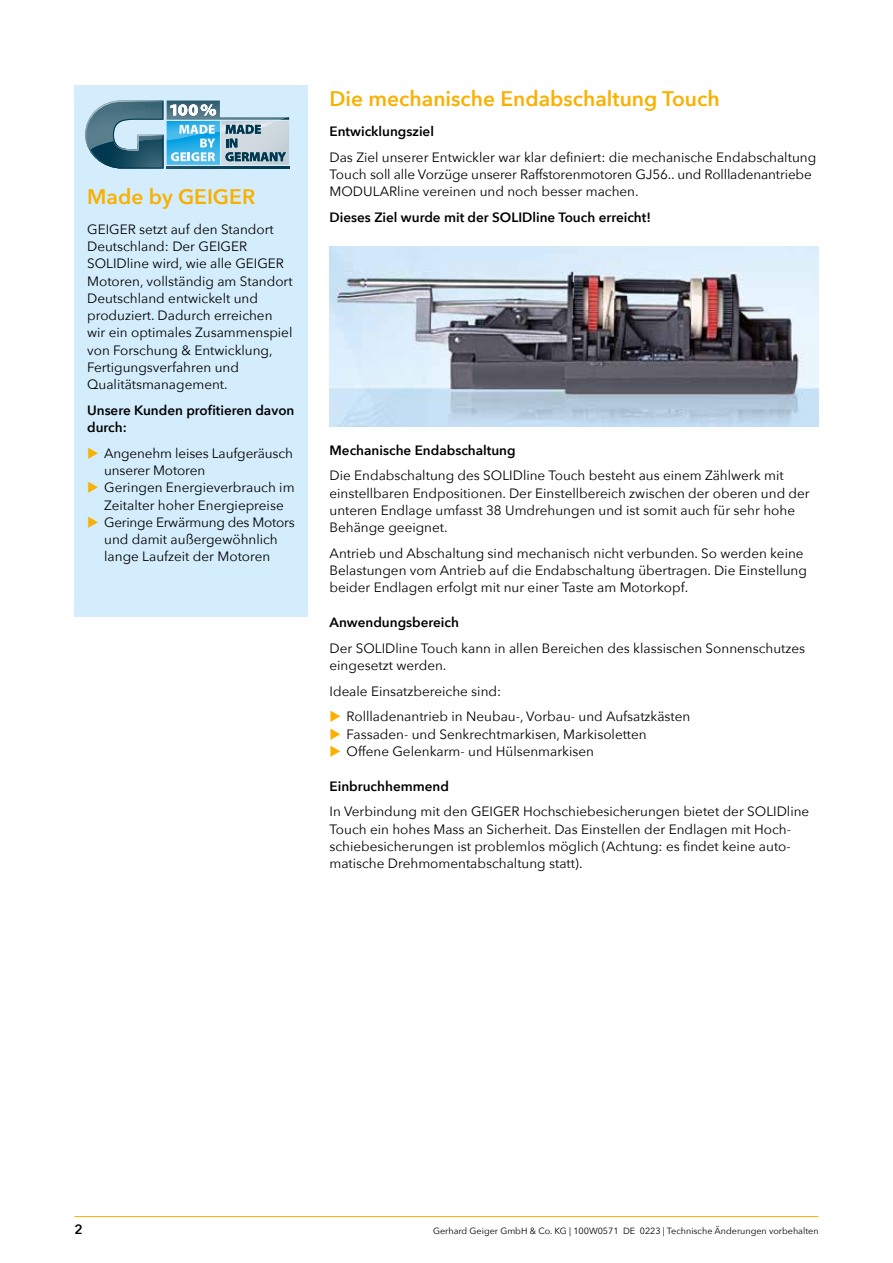
<style>
.page{position:relative;width:893px;height:1263px;background:#fff}
.page>*{position:absolute;margin:0;border:0;box-sizing:border-box;transform-origin:0 0}
.t1{font:600 21px "Avenir Next";color:#f9b000}
.t2{font:13.5px/17.2px "Avenir Next";color:#000}
.t3{font:600 13.5px/17.2px "Avenir Next";color:#000}
.t4{font:9px "Avenir Next";color:#000}
.s1{color:#f9b000}
</style>
<div class="page">
<hr style="left:74px;top:1216px;width:745px;height:1px;background:#f9b000">
<img style="left:330px;top:247px;width:489px;height:179px">
<div style="left:74px;top:85px;width:234px;height:532px;background:#d4edfc"></div>
<svg style="left:85px;top:101px;width:204px;height:68px"></svg>
<h1 class="t1" style="left:87px;top:179px;width:170px">Made by GEIGER</h1>
<p class="t2" style="left:87px;top:220px;width:207px">GEIGER setzt auf den Standort<br>Deutschland: Der GEIGER<br>SOLIDline wird, wie alle GEIGER<br>Motoren, vollständig am Standort<br>Deutschland entwickelt und produziert. Dadurch erreichen wir ein optimales Zusammenspiel von Forschung &amp; Entwicklung,<br>Fertigungsverfahren und<br>Qualitätsmanagement.</p>
<p class="t3" style="left:87px;top:401px;width:209px">Unsere Kunden profitieren davon durch:</p>
<p class="t2" style="left:104px;top:444px;width:190px;text-indent:-17px"><span class="s1">◆</span> Angenehm leises Laufgeräusch unserer Motoren</p>
<p class="t2" style="left:87px;top:478px;width:209px;text-align:center"><span class="s1">◆</span> Geringen Energieverbrauch im<br>Zeitalter hoher Energiepreise</p>
<p class="t2" style="left:87px;top:513px;width:209px;text-align:center"><span class="s1">◆</span> Geringe Erwärmung des Motors und damit außergewöhnlich lange Laufzeit der Motoren</p>
<h1 class="t1" style="left:330px;top:81px;width:392px">Die mechanische Endabschaltung Touch</h1>
<p class="t3" style="left:330px;top:122px;width:106px">Entwicklungsziel</p>
<p class="t2" style="left:330px;top:148px;width:488px">Das Ziel unserer Entwickler war klar definiert: die mechanische Endabschaltung<br>Touch soll alle Vorzüge unserer Raffstorenmotoren GJ56.. und Rollladenantriebe<br>MODULARline vereinen und noch besser machen.</p>
<p class="t3" style="left:330px;top:208px;width:323px">Dieses Ziel wurde mit der SOLIDline Touch erreicht!</p>
<p class="t3" style="left:330px;top:441px;width:188px">Mechanische Endabschaltung</p>
<p class="t2" style="left:330px;top:466px;width:482px">Die Endabschaltung des SOLIDline Touch besteht aus einem Zählwerk mit einstellbaren Endpositionen. Der Einstellbereich zwischen der oberen und der unteren Endlage umfasst 38 Umdrehungen und ist somit auch für sehr hohe Behänge geeignet.</p>
<p class="t2" style="left:330px;top:544px;width:479px">Antrieb und Abschaltung sind mechanisch nicht verbunden. So werden keine<br>Belastungen vom Antrieb auf die Endabschaltung übertragen. Die Einstellung beider Endlagen erfolgt mit nur einer Taste am Motorkopf.</p>
<p class="t3" style="left:330px;top:613px;width:131px">Anwendungsbereich</p>
<p class="t2" style="left:330px;top:639px;width:477px">Der SOLIDline Touch kann in allen Bereichen des klassischen Sonnenschutzes eingesetzt werden.</p>
<p class="t2" style="left:330px;top:682px;width:173px">Ideale Einsatzbereiche sind:</p>
<p class="t2" style="left:330px;top:707px;width:362px"><span class="s1">◆</span> Rollladenantrieb in Neubau-, Vorbau- und Aufsatzkästen</p>
<p class="t2" style="left:330px;top:725px;width:319px"><span class="s1">◆</span> Fassaden- und Senkrechtmarkisen, Markisoletten</p>
<p class="t2" style="left:330px;top:742px;width:266px"><span class="s1">◆</span> Offene Gelenkarm- und Hülsenmarkisen</p>
<p class="t3" style="left:330px;top:777px;width:121px">Einbruchhemmend</p>
<p class="t2" style="left:330px;top:802px;width:481px">In Verbindung mit den GEIGER Hochschiebesicherungen bietet der SOLIDline Touch ein hohes Mass an Sicherheit. Das Einstellen der Endlagen mit Hoch&shy;schiebesicherungen ist problemlos möglich (Achtung: es findet keine auto&shy;matische Drehmomentabschaltung statt).</p>
<p class="t3" style="left:74px;top:1220px;width:10px">2</p>
<p class="t4" style="left:433px;top:1223px;width:387px">Gerhard Geiger GmbH &amp; Co. KG | 100W0571 DE 0223 | Technische Änderungen vorbehalten</p>
</div>
